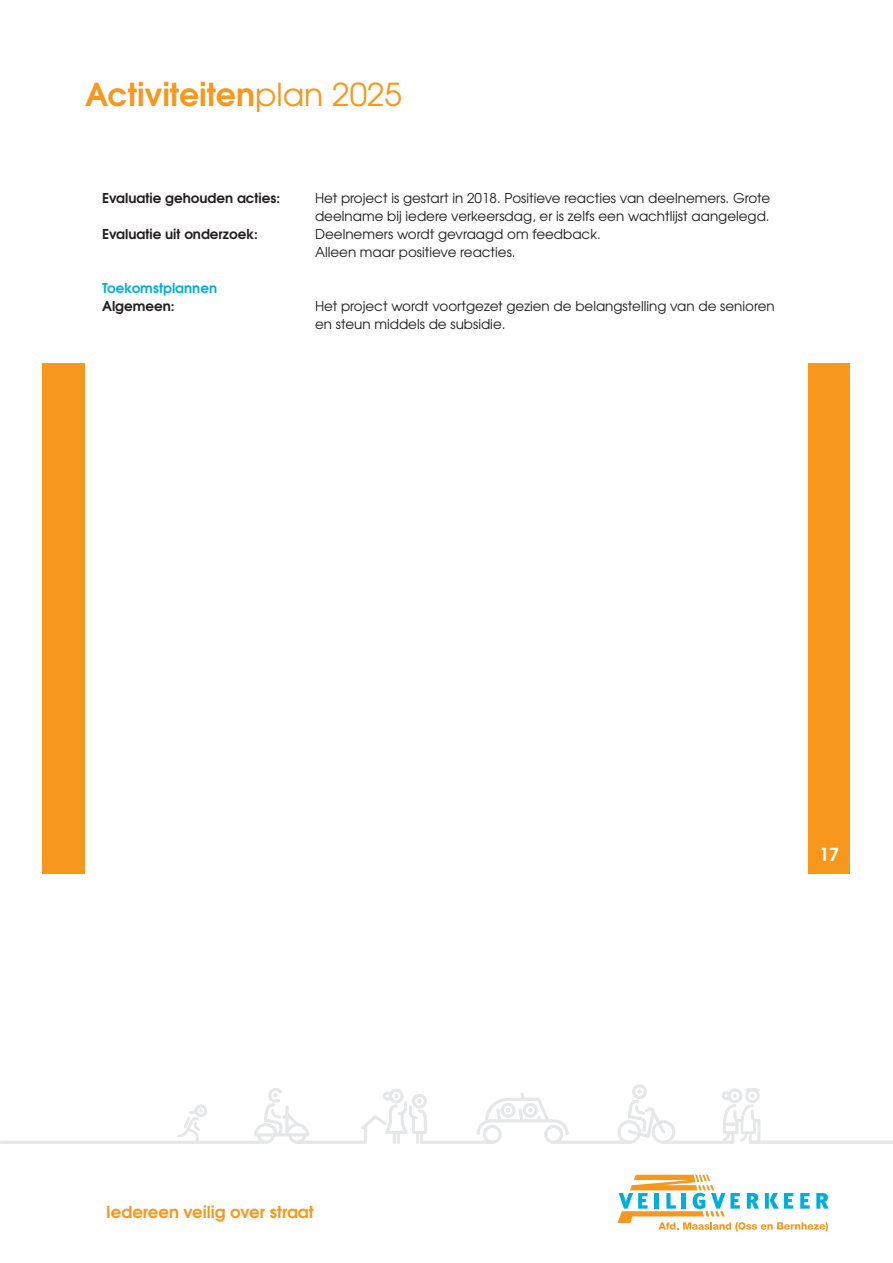
<style>
.page{position:relative;width:893px;height:1263px;background:#fff}
.page>*{position:absolute;margin:0;border:0;box-sizing:border-box;transform-origin:0 0}
.t1{font:700 31.5px "Te X Gyre Adventor";color:#f7971d}
.t2{font:700 18px "Te X Gyre Adventor";color:#fff}
.t3{font:700 16.5px "Te X Gyre Adventor";color:#f7971d}
.t4{font:13.5px/18px "Te X Gyre Adventor";color:#231f20}
.t5{font:700 13.5px "Te X Gyre Adventor";color:#231f20}
.t6{font:700 13.5px "Te X Gyre Adventor";color:#00aedc}
.s1{font-weight:400}
</style>
<div class="page">
<svg style="left:617px;top:1175px;width:211px;height:56px"></svg>
<div style="left:43px;top:363px;width:807px;height:510px;background:#f7971d"></div>
<div style="left:85px;top:361px;width:723px;height:524px;background:#fff"></div>
<hr style="left:0;top:1141px;width:267px;height:3px;background:#e6e7e9">
<svg style="left:177px;top:1084px;width:716px;height:60px"></svg>
<h1 class="t1" style="left:85px;top:68px;width:318px">Activiteiten<span class="s1">plan 2025</span></h1>
<p class="t5" style="left:102px;top:187px;width:180px">Evaluatie gehouden acties:</p>
<p class="t4" style="left:315px;top:189px;width:457px">Het project is gestart in 2018. Positieve reacties van deelnemers. Grote deelname bij iedere verkeersdag, er is zelfs een wachtlijst aangelegd.</p>
<p class="t5" style="left:102px;top:223px;width:157px">Evaluatie uit onderzoek:</p>
<p class="t4" style="left:315px;top:225px;width:287px">Deelnemers wordt gevraagd om feedback.<br>Alleen maar positieve reacties.</p>
<p class="t6" style="left:102px;top:277px;width:117px">Toekomstplannen</p>
<p class="t5" style="left:102px;top:295px;width:74px">Algemeen:</p>
<p class="t4" style="left:315px;top:297px;width:461px">Het project wordt voortgezet gezien de belangstelling van de senioren en steun middels de subsidie.</p>
<p class="t3" style="left:106px;top:1197px;width:209px">Iedereen veilig over straat</p>
<h2 class="t2" style="left:819px;top:839px;width:22px">17</h2>
</div>
